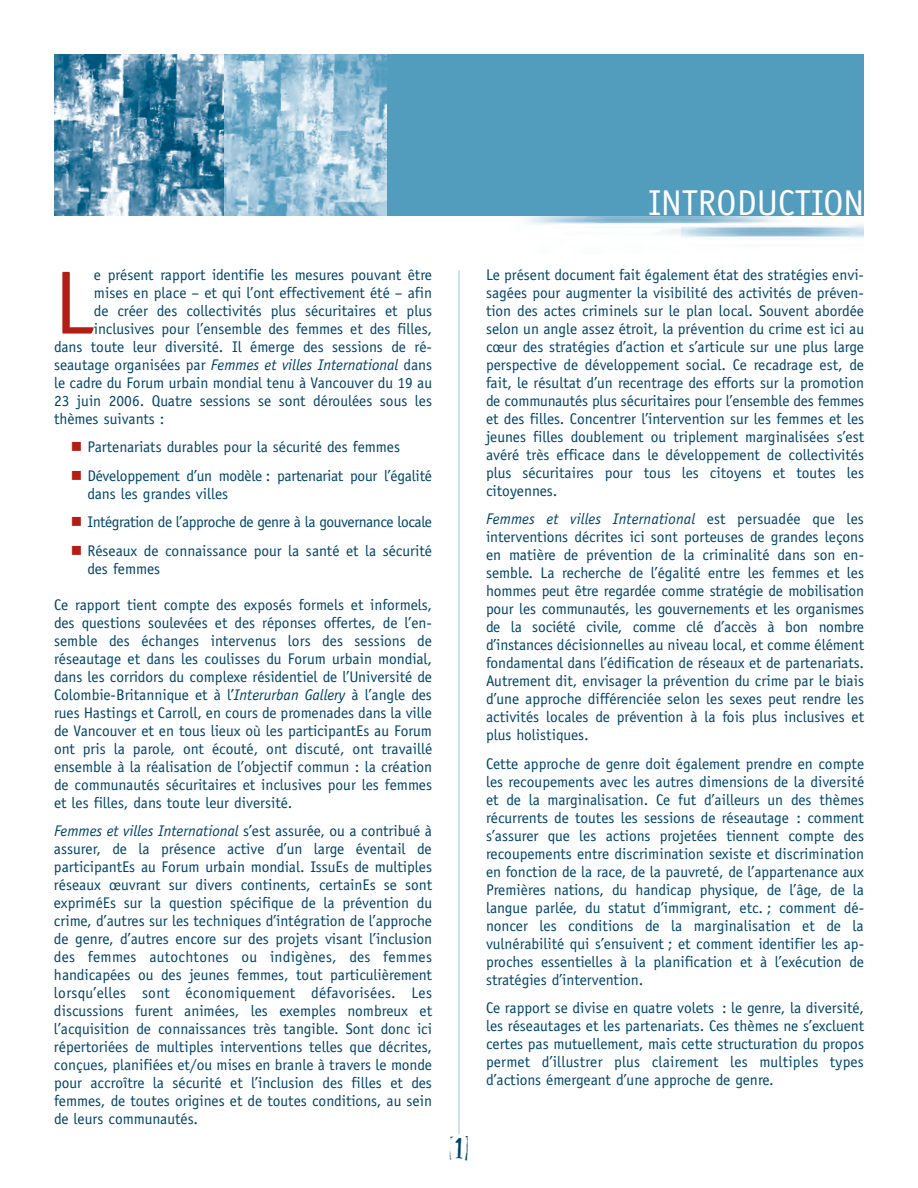
<style>
.page{position:relative;width:918px;height:1188px;background:#fff}
.page>*{position:absolute;margin:0;border:0;box-sizing:border-box;transform-origin:0 0}
.t1{font:90px "Officina Sans";color:#b41d15}
.t2{font:36px "Officina Sans";color:#fff}
.t3{font:27px "Ticket Capitals Impressed";color:#00446a}
.t4{font:15.45px/18px "Officina Sans";color:#00446a;text-align:justify}
.t5{font:italic 15.45px "Officina Sans";color:#00446a}
.t6{font:15.45px "Officina Sans";letter-spacing:-.025em;color:#00446a}
.s1{font-style:normal}
.s2{color:#b41d15}
.s3{font-style:italic}
</style>
<div class="page">
<img style="left:54px;top:54px;width:171px;height:162px">
<hr style="left:459px;top:270px;width:1px;height:864px;background:#a1c5db">
<div style="left:225px;top:54px;width:639px;height:162px;background:#529cbe"></div>
<img style="left:225px;top:54px;width:162px;height:162px">
<h2 class="t2" style="left:648px;top:189px;width:218px">INTRODUCTION</h2>
<h1 class="t1" style="left:54px;top:269px;width:41px">L</h1>
<p class="t4" style="left:94px;top:267px;width:340px">e présent rapport identifie les mesures pouvant être</p>
<p class="t4" style="left:94px;top:285px;width:340px">mises en place – et qui l’ont effectivement été – afin</p>
<p class="t4" style="left:94px;top:303px;width:340px">de créer des collectivités plus sécuritaires et plus</p>
<p class="t4" style="left:94px;top:321px;width:340px">inclusives pour l’ensemble des femmes et des filles,</p>
<p class="t4" style="left:54px;top:339px;width:380px">dans toute leur diversité. Il émerge des sessions de ré-</p>
<p class="t5" style="left:54px;top:358px;width:380px"><span class="s1">seautage organisées par</span> Femmes et villes International <span class="s1">dans</span></p>
<p class="t4" style="left:54px;top:375px;width:380px">le cadre du Forum urbain mondial tenu à Vancouver du 19 au</p>
<p class="t4" style="left:54px;top:393px;width:380px">23 juin 2006. Quatre sessions se sont déroulées sous les</p>
<p class="t4" style="left:54px;top:411px;width:112px">thèmes suivants :</p>
<p class="t4" style="left:71px;top:439px;width:331px"><span class="s2">■</span> Partenariats durables pour la sécurité des femmes</p>
<p class="t4" style="left:87px;top:468px;width:346px;text-indent:-16px"><span class="s2">■</span> Développement d’un modèle : partenariat pour l’égalité dans les grandes villes</p>
<p class="t6" style="left:71px;top:516px;width:363px"><span class="s2">■</span> Intégration de l’approche de genre à la gouvernance locale</p>
<p class="t4" style="left:87px;top:543px;width:346px;text-indent:-16px"><span class="s2">■</span> Réseaux de connaissance pour la santé et la sécurité des femmes</p>
<p class="t4" style="left:54px;top:597px;width:380px">Ce rapport tient compte des exposés formels et informels, des questions soulevées et des réponses offertes, de l’en&shy;semble des échanges intervenus lors des sessions de réseautage et dans les coulisses du Forum urbain mondial, dans les corridors du complexe résidentiel de l’Université de Colombie-Britannique et à l’<span class="s3">Interurban Gallery</span> à l’angle des rues Hastings et Carroll, en cours de promenades dans la ville de Vancouver et en tous lieux où les participantEs au Forum ont pris la parole, ont écouté, ont discuté, ont travaillé ensemble à la réalisation de l’objectif commun : la création de communautés sécuritaires et inclusives pour les femmes et les filles, dans toute leur diversité.</p>
<p class="t4" style="left:54px;top:823px;width:380px"><span class="s3">Femmes et villes International</span> s’est assurée, ou a contribué à assurer, de la présence active d’un large éventail de participantEs au Forum urbain mondial. IssuEs de multiples réseaux œuvrant sur divers continents, certainEs se sont expriméEs sur la question spécifique de la prévention du crime, d’autres sur les techniques d’intégration de l’approche de genre, d’autres encore sur des projets visant l’inclusion des femmes autochtones ou indigènes, des femmes handicapées ou des jeunes femmes, tout particulièrement lorsqu’elles sont économiquement défavorisées. Les discussions furent animées, les exemples nombreux et l’acquisition de connaissances très tangible. Sont donc ici répertoriées de multiples interventions telles que décrites, conçues, planifiées et/ou mises en branle à travers le monde pour accroître la sécurité et l’inclusion des filles et des femmes, de toutes origines et de toutes conditions, au sein de leurs communautés.</p>
<p class="t4" style="left:486px;top:267px;width:380px">Le présent document fait également état des stratégies envi&shy;sagées pour augmenter la visibilité des activités de préven&shy;tion des actes criminels sur le plan local. Souvent abordée selon un angle assez étroit, la prévention du crime est ici au cœur des stratégies d’action et s’articule sur une plus large perspective de développement social. Ce recadrage est, de fait, le résultat d’un recentrage des efforts sur la promotion de communautés plus sécuritaires pour l’ensemble des femmes et des filles. Concentrer l’intervention sur les femmes et les jeunes filles doublement ou triplement marginalisées s’est avéré très efficace dans le développement de collectivités plus sécuritaires pour tous les citoyens et toutes les citoyennes.</p>
<p class="t4" style="left:486px;top:511px;width:380px"><span class="s3">Femmes et villes International</span> est persuadée que les interventions décrites ici sont porteuses de grandes leçons en matière de prévention de la criminalité dans son en&shy;semble. La recherche de l’égalité entre les femmes et les hommes peut être regardée comme stratégie de mobilisation pour les communautés, les gouvernements et les organismes de la société civile, comme clé d’accès à bon nombre d’instances décisionnelles au niveau local, et comme élément fondamental dans l’édification de réseaux et de partenariats.<br>Autrement dit, envisager la prévention du crime par le biais d’une approche différenciée selon les sexes peut rendre les activités locales de prévention à la fois plus inclusives et plus holistiques.</p>
<p class="t4" style="left:486px;top:756px;width:380px">Cette approche de genre doit également prendre en compte les recoupements avec les autres dimensions de la diversité et de la marginalisation. Ce fut d’ailleurs un des thèmes récurrents de toutes les sessions de réseautage : comment s’assurer que les actions projetées tiennent compte des recoupements entre discrimination sexiste et discrimination en fonction de la race, de la pauvreté, de l’appartenance aux Premières nations, du handicap physique, de l’âge, de la langue parlée, du statut d’immigrant, etc. ; comment dé&shy;noncer les conditions de la marginalisation et de la vulnérabilité qui s’ensuivent ; et comment identifier les ap&shy;proches essentielles à la planification et à l’exécution de stratégies d’intervention.</p>
<p class="t4" style="left:486px;top:1000px;width:380px">Ce rapport se divise en quatre volets : le genre, la diversité, les réseautages et les partenariats. Ces thèmes ne s’excluent certes pas mutuellement, mais cette structuration du propos permet d’illustrer plus clairement les multiples types d’actions émergeant d’une approche de genre.</p>
<h3 class="t3" style="left:450px;top:1136px;width:20px">1</h3>
</div>
